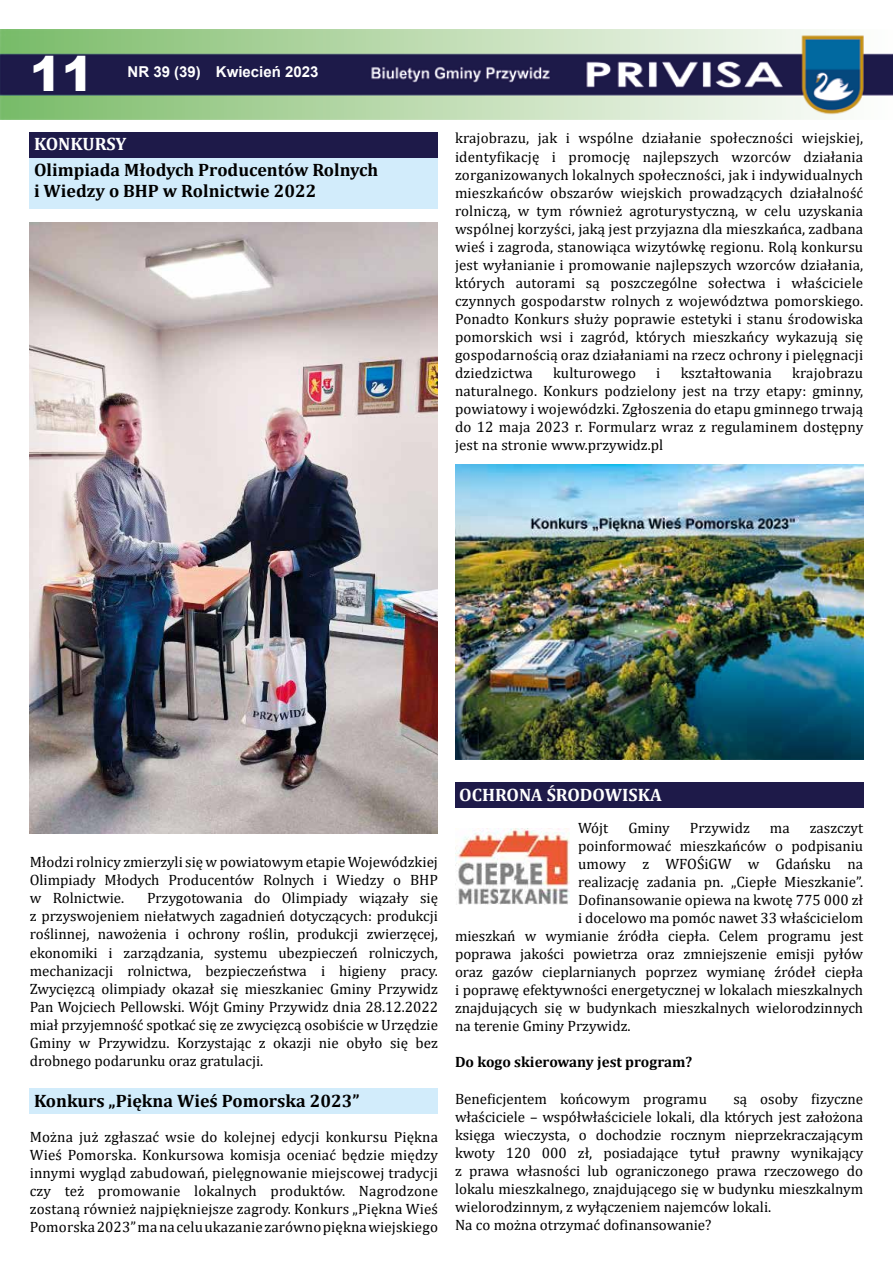
<style>
.page{position:relative;width:893px;height:1263px;background:#fff}
.page>*{position:absolute;margin:0;border:0;box-sizing:border-box;transform-origin:0 0}
.t1{font:900 48px "Arial";color:#fff}
.t2{font:700 18px/21px "Cambria";color:#000}
.t3{font:700 18px "Cambria";color:#fff}
.t4{font:15px/18px "Cambria";color:#000;text-align:justify}
.t5{font:700 15px "Cambria";color:#000}
.t6{font:700 15px "Arial";color:#fff}
</style>
<div class="page">
<img style="left:0;top:30px;width:893px;height:89px">
<div style="left:30px;top:157px;width:408px;height:51px;background:#d2ecfb"></div>
<div style="left:30px;top:132px;width:408px;height:25px;background:#1e1a49"></div>
<img style="left:30px;top:223px;width:408px;height:610px">
<img style="left:455px;top:465px;width:408px;height:295px">
<div style="left:30px;top:1089px;width:408px;height:25px;background:#d2ecfb"></div>
<div style="left:455px;top:782px;width:408px;height:26px;background:#1e1a49"></div>
<img style="left:455px;top:828px;width:115px;height:77px">
<h1 class="t1" style="left:30px;top:39px;width:66px">11</h1>
<p class="t6" style="left:128px;top:61px;width:192px">NR 39 (39) Kwiecień 2023</p>
<p class="t3" style="left:34px;top:131px;width:94px">KONKURSY</p>
<p class="t2" style="left:34px;top:158px;width:346px">Olimpiada Młodych Producentów Rolnych i Wiedzy o BHP w Rolnictwie 2022</p>
<p class="t4" style="left:455px;top:129px;width:410px">krajobrazu, jak i wspólne działanie społeczności wiejskiej, identyfikację i promocję najlepszych wzorców działania zorganizowanych lokalnych społeczności, jak i indywidualnych mieszkańców obszarów wiejskich prowadzących działalność rolniczą, w tym również agroturystyczną, w celu uzyskania wspólnej korzyści, jaką jest przyjazna dla mieszkańca, zadbana wieś i zagroda, stanowiąca wizytówkę regionu. Rolą konkursu jest wyłanianie i promowanie najlepszych wzorców działania, których autorami są poszczególne sołectwa i właściciele czynnych gospodarstw rolnych z województwa pomorskiego.<br>Ponadto Konkurs służy poprawie estetyki i stanu środowiska pomorskich wsi i zagród, których mieszkańcy wykazują się gospodarnością oraz działaniami na rzecz ochrony i pielęgnacji dziedzictwa</p>
<p class="t4" style="left:455px;top:363px;width:410px;text-indent:337px">krajobrazu naturalnego. Konkurs podzielony jest na trzy etapy: gminny, powiatowy i wojewódzki. Zgłoszenia do etapu gminnego trwają do 12 maja 2023 r. Formularz wraz z regulaminem dostępny jest na stronie www.przywidz.pl</p>
<p class="t4" style="left:553px;top:363px;width:84px">kulturowego</p>
<p class="t4" style="left:656px;top:363px;width:6px">i</p>
<p class="t4" style="left:681px;top:363px;width:93px">kształtowania</p>
<p class="t4" style="left:30px;top:853px;width:410px">Młodzi rolnicy zmierzyli się w powiatowym etapie Wojewódzkiej Olimpiady Młodych Producentów Rolnych i Wiedzy o BHP w Rolnictwie.</p>
<p class="t4" style="left:30px;top:889px;width:410px;text-indent:117px">Przygotowania do Olimpiady wiązały się z przyswojeniem niełatwych zagadnień dotyczących: produkcji roślinnej, nawożenia i ochrony roślin, produkcji zwierzęcej, ekonomiki i zarządzania, systemu ubezpieczeń rolniczych, mechanizacji rolnictwa, bezpieczeństwa i higieny pracy.<br>Zwycięzcą olimpiady okazał się mieszkaniec Gminy Przywidz Pan Wojciech Pellowski. Wójt Gminy Przywidz dnia 28.12.2022 miał przyjemność spotkać się ze zwycięzcą osobiście w Urzędzie Gminy w Przywidzu. Korzystając z okazji nie obyło się bez drobnego podarunku oraz gratulacji.</p>
<p class="t2" style="left:34px;top:1090px;width:327px">Konkurs „Piękna Wieś Pomorska 2023”</p>
<p class="t4" style="left:30px;top:1128px;width:410px">Można już zgłaszać wsie do kolejnej edycji konkursu Piękna Wieś Pomorska. Konkursowa komisja oceniać będzie między innymi wygląd zabudowań, pielęgnowanie miejscowej tradycji czy też promowanie lokalnych produktów. Nagrodzone zostaną również najpiękniejsze zagrody. Konkurs „Piękna Wieś Pomorska 2023” ma na celu ukazanie zarówno piękna wiejskiego</p>
<p class="t3" style="left:459px;top:782px;width:204px">OCHRONA ŚRODOWISKA</p>
<p class="t4" style="left:578px;top:819px;width:31px">Wójt</p>
<p class="t4" style="left:628px;top:819px;width:43px">Gminy</p>
<p class="t4" style="left:690px;top:819px;width:62px">Przywidz</p>
<p class="t4" style="left:770px;top:819px;width:21px">ma</p>
<p class="t4" style="left:810px;top:819px;width:55px">zaszczyt</p>
<p class="t4" style="left:578px;top:837px;width:286px">poinformować mieszkańców o podpisaniu</p>
<p class="t4" style="left:578px;top:855px;width:286px">umowy z WFOŚiGW w Gdańsku na</p>
<p class="t4" style="left:578px;top:873px;width:286px">realizację zadania pn. „Ciepłe Mieszkanie”.</p>
<p class="t4" style="left:578px;top:891px;width:286px">Dofinansowanie opiewa na kwotę 775 000 zł</p>
<p class="t4" style="left:578px;top:909px;width:286px">i docelowo ma pomóc nawet 33 właścicielom</p>
<p class="t4" style="left:455px;top:927px;width:410px">mieszkań w wymianie źródła ciepła. Celem programu jest</p>
<p class="t4" style="left:455px;top:945px;width:410px">poprawa jakości powietrza oraz zmniejszenie emisji pyłów</p>
<p class="t4" style="left:455px;top:963px;width:410px">oraz gazów cieplarnianych poprzez wymianę źródeł ciepła</p>
<p class="t4" style="left:455px;top:981px;width:410px">i poprawę efektywności energetycznej w lokalach mieszkalnych</p>
<p class="t4" style="left:455px;top:999px;width:410px">znajdujących się w budynkach mieszkalnych wielorodzinnych</p>
<p class="t4" style="left:455px;top:1017px;width:177px">na terenie Gminy Przywidz.</p>
<p class="t5" style="left:455px;top:1052px;width:239px">Do kogo skierowany jest program?</p>
<p class="t4" style="left:455px;top:1089px;width:254px">Beneficjentem końcowym programu</p>
<p class="t4" style="left:455px;top:1089px;width:410px;text-align:left;text-indent:278px">są osoby fizyczne właściciele – współwłaściciele lokali, dla których jest założona księga wieczysta, o dochodzie rocznym nieprzekraczającym kwoty 120 000 zł, posiadające tytuł prawny wynikający z prawa własności lub ograniczonego prawa rzeczowego do lokalu mieszkalnego, znajdującego się w budynku mieszkalnym wielorodzinnym, z wyłączeniem najemców lokali.<br>Na co można otrzymać dofinansowanie?</p>
</div>
